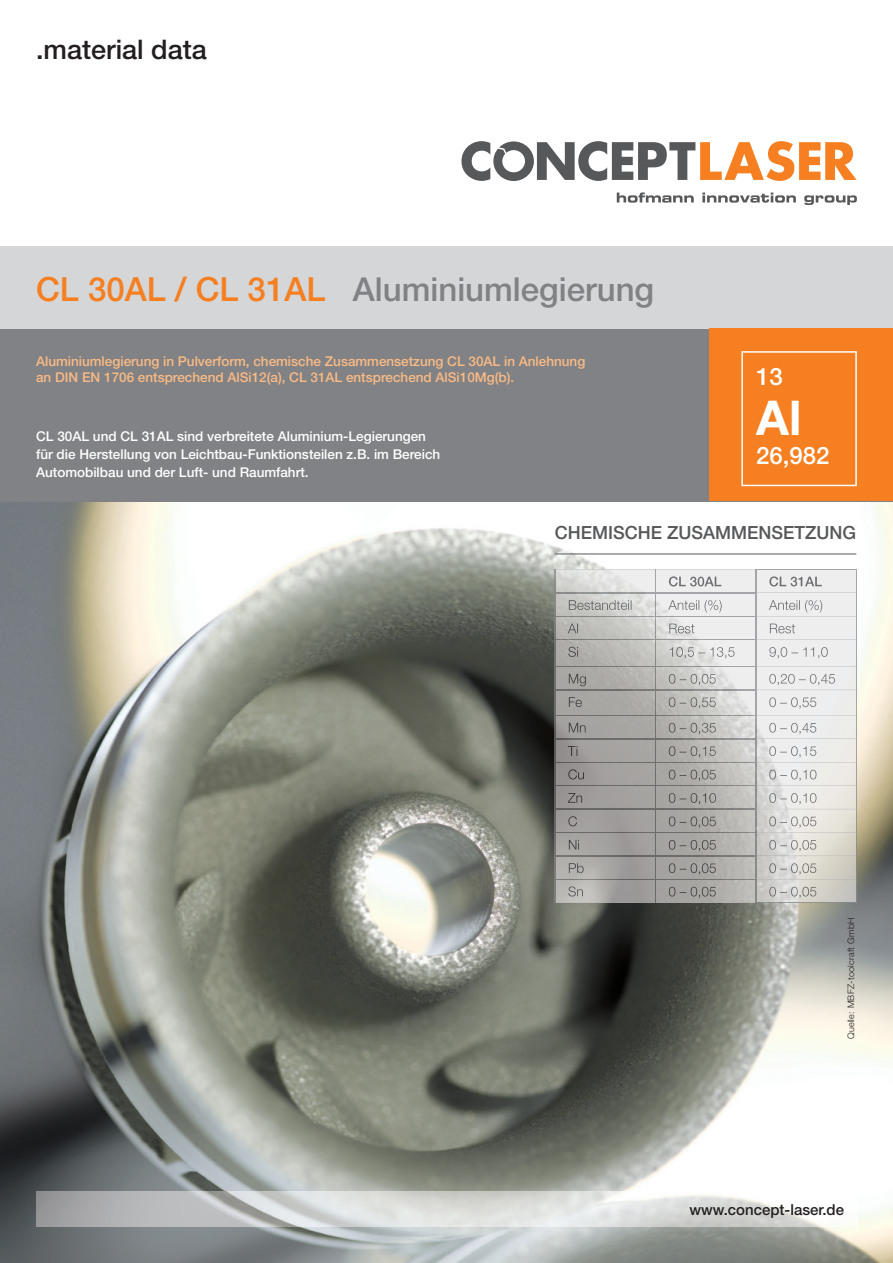
<style>
.page{position:relative;width:893px;height:1263px;background:#fff}
.page>*{position:absolute;margin:0;border:0;box-sizing:border-box;transform-origin:0 0}
.t1{font:700 48px "Helvetica Neue";color:#fff}
.t2{font:500 33px "Helvetica Neue";color:#808285}
.t3{font:500 27px "Helvetica Neue";color:#231f20}
.t4{font:500 24px "Helvetica Neue";color:#fff}
.t5{font:500 18.15px "Helvetica Neue";color:#57585a}
.t6{font:500 15.15px "Helvetica Neue";color:#231f20}
.t7{font:500 13.5px/18px "Helvetica Neue";color:#fff}
.t8{font:500 13.5px/16.2px "Helvetica Neue";color:#fbba84}
.t9{font:300 9px "Helvetica Neue";letter-spacing:.025em;color:#231f20}
.s1{font-size:33.3px;color:#f57f21}
</style>
<div class="page">
<img style="left:0;top:501px;width:893px;height:762px">
<div style="left:0;top:246px;width:893px;height:255px;background:#808285"></div>
<div style="left:0;top:246px;width:893px;height:83px;background:#d5d6d8"></div>
<img style="left:36px;top:1191px;width:821px;height:36px">
<svg style="left:617px;top:192px;width:77px;height:11px"></svg>
<svg style="left:702px;top:193px;width:94px;height:10px"></svg>
<svg style="left:804px;top:195px;width:53px;height:10px"></svg>
<svg style="left:461px;top:141px;width:396px;height:40px"></svg>
<div style="left:710px;top:329px;width:183px;height:172px;background:#f57f21"></div>
<div style="left:741px;top:351px;width:116px;height:135px;border:2px solid #fff"></div>
<hr style="left:555px;top:554px;width:301px;height:1px;background:#57585a">
<img style="left:555px;top:569px;width:302px;height:334px">
<img style="left:556px;top:593px;width:300px;height:1px">
<img style="left:556px;top:616px;width:300px;height:1px">
<img style="left:556px;top:639px;width:300px;height:1px">
<img style="left:556px;top:666px;width:300px;height:1px">
<img style="left:556px;top:690px;width:300px;height:1px">
<img style="left:556px;top:715px;width:300px;height:1px">
<img style="left:556px;top:739px;width:300px;height:1px">
<img style="left:556px;top:762px;width:300px;height:1px">
<img style="left:556px;top:785px;width:300px;height:1px">
<img style="left:556px;top:809px;width:300px;height:1px">
<img style="left:556px;top:832px;width:300px;height:1px">
<img style="left:556px;top:856px;width:300px;height:1px">
<img style="left:556px;top:879px;width:300px;height:1px">
<svg style="left:555px;top:570px;width:1px;height:332px"></svg>
<svg style="left:655px;top:570px;width:1px;height:332px"></svg>
<svg style="left:756px;top:570px;width:1px;height:332px"></svg>
<svg style="left:856px;top:570px;width:1px;height:332px"></svg>
<img style="left:669px;top:576px;width:52px;height:10px">
<img style="left:769px;top:576px;width:53px;height:10px">
<img style="left:569px;top:600px;width:62px;height:10px">
<img style="left:668px;top:600px;width:54px;height:12px">
<img style="left:769px;top:600px;width:53px;height:12px">
<svg style="left:568px;top:624px;width:10px;height:9px"></svg>
<img style="left:669px;top:624px;width:25px;height:9px">
<img style="left:770px;top:624px;width:25px;height:9px">
<svg style="left:568px;top:647px;width:10px;height:10px"></svg>
<img style="left:670px;top:647px;width:64px;height:11px">
<img style="left:769px;top:647px;width:59px;height:11px">
<img style="left:569px;top:674px;width:17px;height:12px">
<img style="left:669px;top:674px;width:47px;height:11px">
<img style="left:769px;top:674px;width:66px;height:11px">
<svg style="left:569px;top:697px;width:13px;height:10px"></svg>
<img style="left:669px;top:697px;width:47px;height:12px">
<img style="left:769px;top:697px;width:47px;height:12px">
<img style="left:569px;top:723px;width:17px;height:9px">
<img style="left:669px;top:723px;width:47px;height:11px">
<img style="left:769px;top:723px;width:47px;height:11px">
<svg style="left:568px;top:746px;width:9px;height:10px"></svg>
<img style="left:669px;top:746px;width:47px;height:12px">
<img style="left:769px;top:746px;width:47px;height:12px">
<img style="left:568px;top:769px;width:16px;height:10px">
<img style="left:669px;top:770px;width:47px;height:11px">
<img style="left:769px;top:770px;width:47px;height:11px">
<img style="left:568px;top:793px;width:14px;height:10px">
<img style="left:669px;top:793px;width:47px;height:11px">
<img style="left:769px;top:793px;width:47px;height:11px">
<svg style="left:568px;top:816px;width:9px;height:10px"></svg>
<img style="left:669px;top:816px;width:47px;height:12px">
<img style="left:769px;top:816px;width:47px;height:12px">
<svg style="left:569px;top:840px;width:10px;height:9px"></svg>
<img style="left:669px;top:840px;width:47px;height:11px">
<img style="left:769px;top:840px;width:47px;height:11px">
<img style="left:569px;top:863px;width:15px;height:10px">
<img style="left:669px;top:863px;width:47px;height:12px">
<img style="left:769px;top:863px;width:47px;height:12px">
<img style="left:568px;top:886px;width:15px;height:10px">
<img style="left:669px;top:887px;width:47px;height:11px">
<img style="left:769px;top:887px;width:47px;height:11px">
<h3 class="t3" style="left:36px;top:39px;width:172px">.material data</h3>
<h2 class="t2" style="left:36px;top:277px;width:620px"><span class="s1">CL 30AL / CL 31AL</span> Aluminiumlegierung</h2>
<p class="t8" style="left:36px;top:354px;width:551px">Aluminiumlegierung in Pulverform, chemische Zusammensetzung CL 30AL in Anlehnung an DIN EN 1706 entsprechend AlSi12(a), CL 31AL entsprechend AlSi10Mg(b).</p>
<p class="t7" style="left:36px;top:429px;width:406px">CL 30AL und CL 31AL sind verbreitete Aluminium-Legierungen für die Herstellung von Leichtbau-Funktionsteilen z.B. im Bereich<br>Automobilbau und der Luft- und Raumfahrt.</p>
<h3 class="t4" style="left:756px;top:367px;width:28px">13</h3>
<h1 class="t1" style="left:756px;top:400px;width:47px">Al</h1>
<h3 class="t4" style="left:756px;top:446px;width:75px">26,982</h3>
<h3 class="t5" style="left:555px;top:525px;width:303px">CHEMISCHE ZUSAMMENSETZUNG</h3>
<p class="t9" style="left:847px;top:1039px;width:123px;rotate:-90deg">Quelle: MBFZ-toolcraft GmbH</p>
<p class="t6" style="left:689px;top:1204px;width:156px">www.concept-laser.de</p>
</div>
